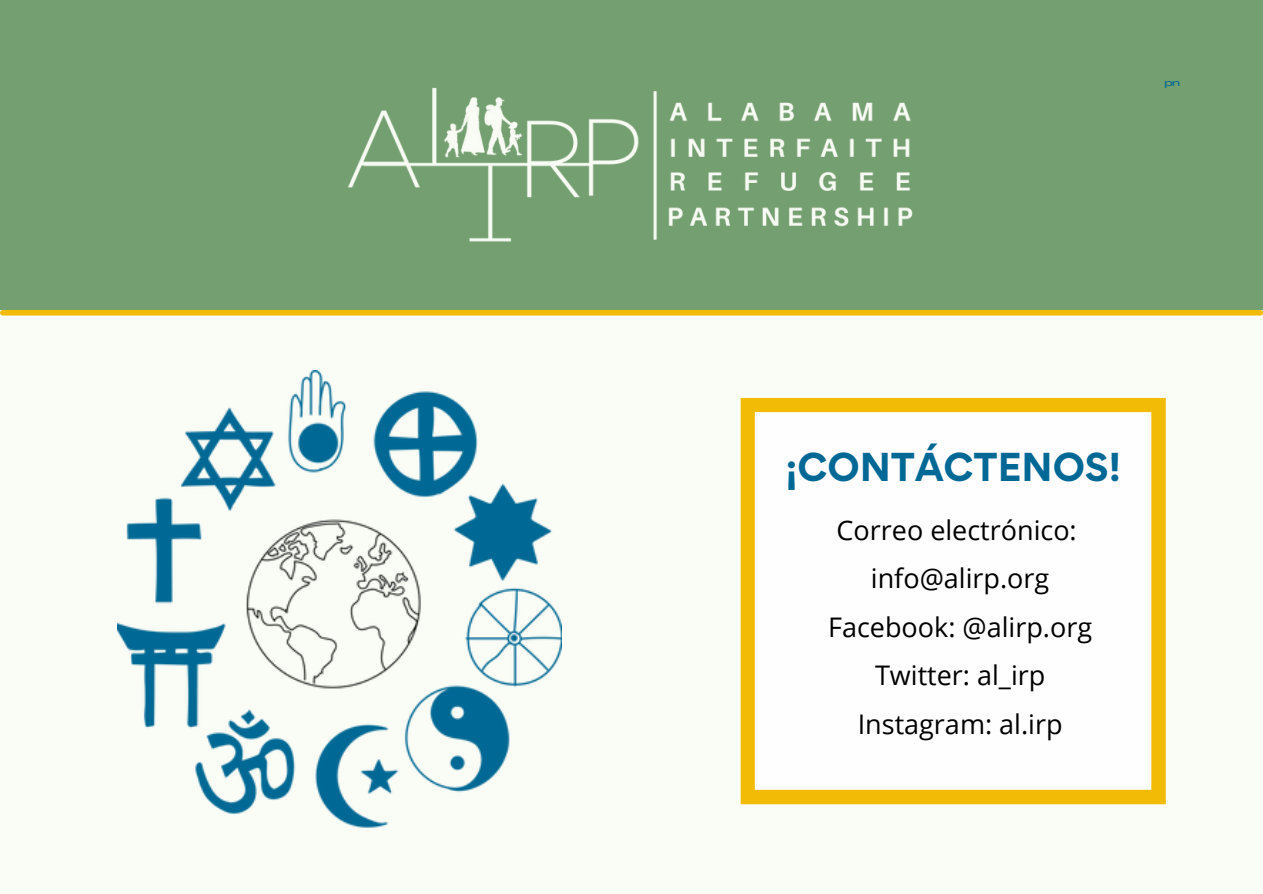
<style>
.page{position:relative;width:1263px;height:894px;background:#fff}
.page>*{position:absolute;margin:0;border:0;box-sizing:border-box;transform-origin:0 0}
.t1{font:700 36px "Gordita";color:#006895}
.t2{font:27px/48.3px "Open Sans";color:#000;text-align:center}
.t3{font:500 9.6px "Agrandir Grand";color:#006895}
</style>
<div class="page">
<div style="left:0;top:0;width:1263px;height:893px;background:#fafdf6"></div>
<svg style="left:741px;top:398px;width:425px;height:406px;fill:#fefeff"></svg>
<div style="left:0;top:0;width:1263px;height:310px;background:#749f70"></div>
<img style="left:348px;top:87px;width:565px;height:155px">
<div style="left:3px;top:310px;width:1257px;height:5px;background:#f2bb05"></div>
<img style="left:118px;top:370px;width:443px;height:458px">
<p class="t3" style="left:1165px;top:79px;width:17px">pn</p>
<h1 class="t1" style="left:786px;top:443px;width:337px">¡CONTÁCTENOS!</h1>
<p class="t2" style="left:828px;top:505px;width:266px">Correo electrónico: info@alirp.org<br>Facebook: @alirp.org<br>Twitter: al_irp<br>Instagram: al.irp</p>
</div>
